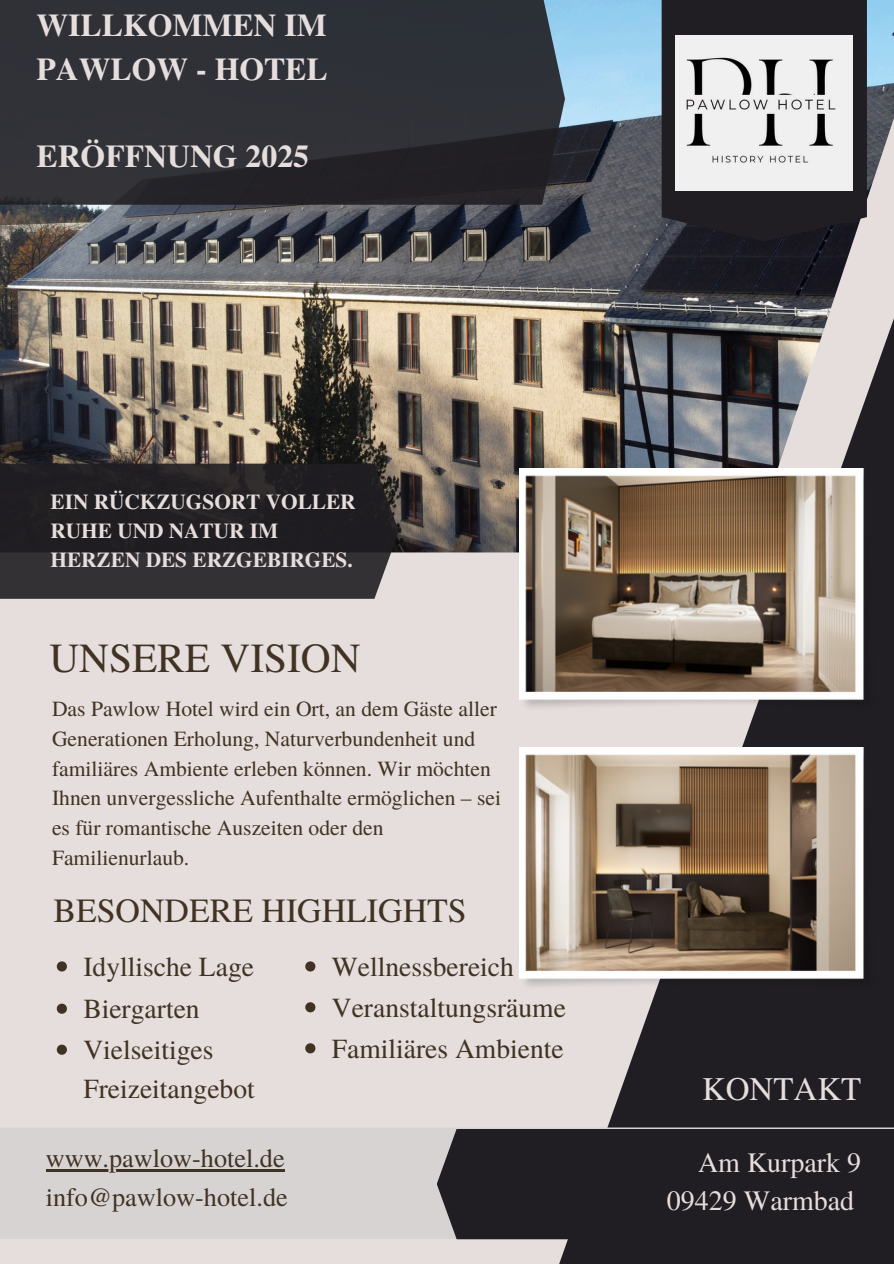
<style>
.page{position:relative;width:894px;height:1264px;background:#fff}
.page>*{position:absolute;margin:0;border:0;box-sizing:border-box;transform-origin:0 0}
.t1{font:41.25px "Te X Gyre Termes";color:#403323}
.t2{font:33.9px "Te X Gyre Termes";color:#403323}
.t3{font:33px "Te X Gyre Termes";color:#e6dddd}
.t4{font:700 31.8px/43.8px "Te X Gyre Termes";color:#e6dddd}
.t5{font:28.05px/38.4px "Te X Gyre Termes";color:#e6dddd;text-align:right}
.t6{font:27.6px "Te X Gyre Termes";color:#403323}
.t7{font:26.25px "Te X Gyre Termes";color:#403323}
.t8{font:21.6px/29.8px "Te X Gyre Termes";color:#403323}
.t9{font:700 21.3px/29.2px "Te X Gyre Termes";color:#e6dddd}
</style>
<div class="page">
<div style="left:0;top:0;width:893px;height:1263px;background:#e6dddd"></div>
<svg style="left:481px;top:552px;width:412px;height:711px;fill:#201e22"></svg>
<img style="left:0;top:0;width:893px;height:552px">
<svg style="left:661px;top:0;width:205px;height:241px;background:#262429"></svg>
<svg style="left:0;top:463px;width:398px;height:136px;background:#2b282b"></svg>
<svg style="left:0;top:0;width:564px;height:205px;background:#2d2f35"></svg>
<div style="left:0;top:1127px;width:893px;height:112px;background:#d8d3d3"></div>
<div style="left:437px;top:1128px;width:456px;height:111px;background:#201e22"></div>
<img style="left:519px;top:468px;width:357px;height:244px">
<img style="left:519px;top:747px;width:357px;height:244px">
<img style="left:675px;top:35px;width:177px;height:155px">
<hr style="left:46px;top:1169px;width:239px;height:2px;background:#403323">
<svg style="left:57px;top:961px;width:10px;height:10px"></svg>
<svg style="left:57px;top:1003px;width:10px;height:10px"></svg>
<svg style="left:305px;top:1043px;width:10px;height:10px"></svg>
<svg style="left:57px;top:1044px;width:10px;height:10px"></svg>
<svg style="left:305px;top:961px;width:10px;height:10px"></svg>
<svg style="left:305px;top:1002px;width:10px;height:10px"></svg>
<p class="t4" style="left:37px;top:1px;width:292px">WILLKOMMEN IM<br>PAWLOW - HOTEL</p>
<p class="t4" style="left:37px;top:133px;width:274px">ERÖFFNUNG 2025</p>
<p class="t9" style="left:50px;top:486px;width:306px">EIN RÜCKZUGSORT VOLLER<br>RUHE UND NATUR IM<br>HERZEN DES ERZGEBIRGES.</p>
<p class="t1" style="left:49px;top:628px;width:312px">UNSERE VISION</p>
<p class="t8" style="left:52px;top:692px;width:450px">Das Pawlow Hotel wird ein Ort, an dem Gäste aller Generationen Erholung, Naturverbundenheit und familiäres Ambiente erleben können. Wir möchten Ihnen unvergessliche Aufenthalte ermöglichen – sei es für romantische Auszeiten oder den Familienurlaub.</p>
<h5 class="t2" style="left:53px;top:886px;width:415px">BESONDERE HIGHLIGHTS</h5>
<h3 class="t6" style="left:83px;top:946px;width:172px">Idyllische Lage</h3>
<p class="t6" style="left:83px;top:989px;width:118px">Biergarten</p>
<p class="t6" style="left:83px;top:1030px;width:131px">Vielseitiges</p>
<p class="t6" style="left:332px;top:1028px;width:233px">Familiäres Ambiente</p>
<p class="t6" style="left:83px;top:1068px;width:173px">Freizeitangebot</p>
<p class="t6" style="left:332px;top:946px;width:183px">Wellnessbereich</p>
<p class="t6" style="left:332px;top:987px;width:235px">Veranstaltungsräume</p>
<h1 class="t7" style="left:46px;top:1139px;width:240px">www.pawlow-hotel.de</h1>
<p class="t7" style="left:46px;top:1177px;width:243px">info@pawlow-hotel.de</p>
<h3 class="t3" style="left:701px;top:1065px;width:161px">KONTAKT</h3>
<h6 class="t5" style="left:666px;top:1141px;width:196px">Am Kurpark 9<br>09429 Warmbad</h6>
</div>
